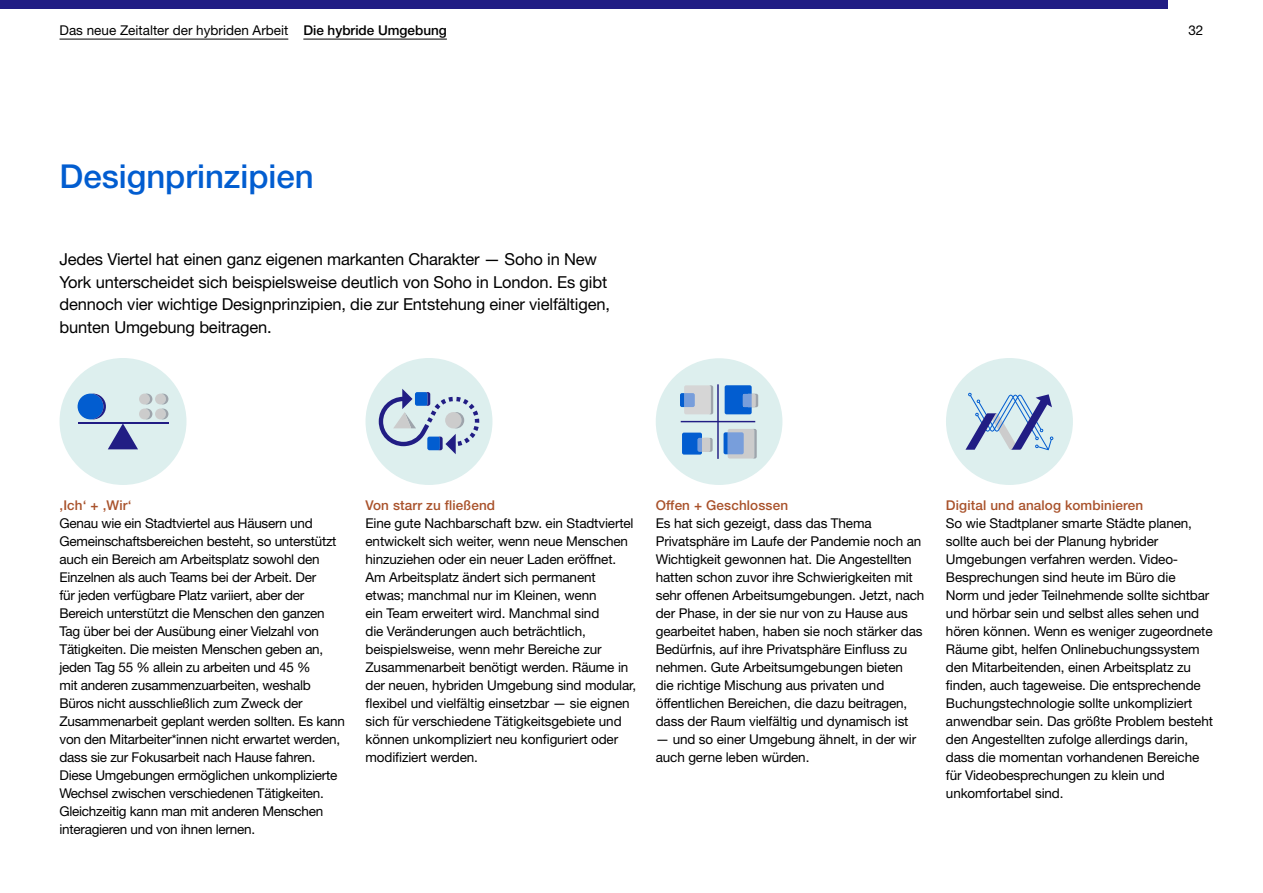
<style>
.page{position:relative;width:1263px;height:893px;background:#fff}
.page>*{position:absolute;margin:0;border:0;box-sizing:border-box;transform-origin:0 0}
.t1{font:500 33px "Helvetica Neue LT Pro";color:#025dd0}
.t2{font:16.5px/22.5px "Helvetica Neue LT Pro";letter-spacing:-.01em;color:#000}
.t3{font:13.5px/18px "Helvetica Neue LT Pro";letter-spacing:-.01em;color:#000}
.t4{font:500 13.5px "Helvetica Neue LT Pro";letter-spacing:.01em;color:#a9522b}
.s1{font-weight:500}
</style>
<div class="page">
<div style="left:60px;top:358px;width:126px;height:127px;background:#ddefee;border-radius:50%"></div>
<div style="left:139px;top:394px;width:11px;height:10px;background:#ccc;border-radius:50%"></div>
<div style="left:78px;top:394px;width:25px;height:25px;background:#025dd0;border-radius:50%"></div>
<svg style="left:90px;top:394px;width:48px;height:55px"></svg>
<div style="left:139px;top:409px;width:11px;height:10px;background:#ccc;border-radius:50%"></div>
<svg style="left:144px;top:394px;width:8px;height:25px"></svg>
<div style="left:155px;top:394px;width:11px;height:10px;background:#ccc;border-radius:50%"></div>
<div style="left:155px;top:409px;width:11px;height:10px;background:#ccc;border-radius:50%"></div>
<svg style="left:160px;top:394px;width:8px;height:25px"></svg>
<hr style="left:78px;top:422px;width:90px;height:1px;background:#211d84">
<div style="left:365px;top:358px;width:127px;height:127px;background:#ddefee;border-radius:50%"></div>
<svg style="left:379px;top:389px;width:100px;height:65px"></svg>
<div style="left:946px;top:358px;width:127px;height:127px;background:#ddefee;border-radius:50%"></div>
<svg style="left:965px;top:392px;width:88px;height:58px"></svg>
<div style="left:656px;top:358px;width:126px;height:127px;background:#ddefee;border-radius:50%"></div>
<div style="left:745px;top:394px;width:13px;height:13px;background:#9ea4ab;border-radius:2px"></div>
<svg style="left:680px;top:384px;width:77px;height:75px"></svg>
<div style="left:60px;top:0;width:35px;height:9px;background:#211d84"></div>
<div style="left:0;top:0;width:60px;height:9px;background:#211d84"></div>
<div style="left:95px;top:0;width:36px;height:9px;background:#211d84"></div>
<div style="left:131px;top:0;width:36px;height:9px;background:#211d84"></div>
<div style="left:167px;top:0;width:35px;height:9px;background:#211d84"></div>
<div style="left:202px;top:0;width:36px;height:9px;background:#211d84"></div>
<div style="left:238px;top:0;width:36px;height:9px;background:#211d84"></div>
<div style="left:274px;top:0;width:36px;height:9px;background:#211d84"></div>
<div style="left:310px;top:0;width:35px;height:9px;background:#211d84"></div>
<div style="left:345px;top:0;width:36px;height:9px;background:#211d84"></div>
<div style="left:381px;top:0;width:36px;height:9px;background:#211d84"></div>
<div style="left:417px;top:0;width:36px;height:9px;background:#211d84"></div>
<div style="left:453px;top:0;width:35px;height:9px;background:#211d84"></div>
<div style="left:488px;top:0;width:36px;height:9px;background:#211d84"></div>
<div style="left:524px;top:0;width:36px;height:9px;background:#211d84"></div>
<div style="left:560px;top:0;width:36px;height:9px;background:#211d84"></div>
<div style="left:596px;top:0;width:35px;height:9px;background:#211d84"></div>
<div style="left:631px;top:0;width:36px;height:9px;background:#211d84"></div>
<div style="left:667px;top:0;width:36px;height:9px;background:#211d84"></div>
<div style="left:703px;top:0;width:36px;height:9px;background:#211d84"></div>
<div style="left:739px;top:0;width:35px;height:9px;background:#211d84"></div>
<div style="left:774px;top:0;width:36px;height:9px;background:#211d84"></div>
<div style="left:810px;top:0;width:36px;height:9px;background:#211d84"></div>
<div style="left:846px;top:0;width:36px;height:9px;background:#211d84"></div>
<div style="left:882px;top:0;width:35px;height:9px;background:#211d84"></div>
<div style="left:917px;top:0;width:36px;height:9px;background:#211d84"></div>
<div style="left:953px;top:0;width:36px;height:9px;background:#211d84"></div>
<div style="left:989px;top:0;width:36px;height:9px;background:#211d84"></div>
<div style="left:1025px;top:0;width:35px;height:9px;background:#211d84"></div>
<div style="left:1060px;top:0;width:36px;height:9px;background:#211d84"></div>
<div style="left:1096px;top:0;width:36px;height:9px;background:#211d84"></div>
<div style="left:1132px;top:0;width:36px;height:9px;background:#211d84"></div>
<hr style="left:60px;top:39px;width:228px;height:1px;background:#000">
<hr style="left:303px;top:39px;width:144px;height:1px;background:#000">
<p class="t3" style="left:60px;top:20px;width:389px">Das neue Zeitalter der hybriden Arbeit <span class="s1">Die hybride Umgebung</span></p>
<p class="t3" style="left:1188px;top:20px;width:17px">32</p>
<h1 class="t1" style="left:60px;top:156px;width:256px">Designprinzipien</h1>
<p class="t2" style="left:60px;top:248px;width:552px">Jedes Viertel hat einen ganz eigenen markanten Charakter — Soho in New York unterscheidet sich beispielsweise deutlich von Soho in London. Es gibt dennoch vier wichtige Designprinzipien, die zur Entstehung einer vielfältigen, bunten Umgebung beitragen.</p>
<p class="t4" style="left:60px;top:497px;width:73px">‚Ich‘ + ‚Wir‘</p>
<p class="t3" style="left:60px;top:514px;width:287px">Genau wie ein Stadtviertel aus Häusern und Gemeinschaftsbereichen besteht, so unterstützt auch ein Bereich am Arbeitsplatz sowohl den Einzelnen als auch Teams bei der Arbeit. Der<br>für jeden verfügbare Platz variiert, aber der Bereich unterstützt die Menschen den ganzen Tag über bei der Ausübung einer Vielzahl von Tätigkeiten. Die meisten Menschen geben an, jeden Tag 55 % allein zu arbeiten und 45 %<br>mit anderen zusammenzuarbeiten, weshalb Büros nicht ausschließlich zum Zweck der Zusammenarbeit geplant werden sollten. Es kann von den Mitarbeiter*innen nicht erwartet werden, dass sie zur Fokusarbeit nach Hause fahren.<br>Diese Umgebungen ermöglichen unkomplizierte Wechsel zwischen verschiedenen Tätigkeiten.<br>Gleichzeitig kann man mit anderen Menschen interagieren und von ihnen lernen.</p>
<p class="t4" style="left:365px;top:497px;width:131px">Von starr zu fließend</p>
<p class="t3" style="left:365px;top:514px;width:272px">Eine gute Nachbarschaft bzw. ein Stadtviertel entwickelt sich weiter, wenn neue Menschen hinzuziehen oder ein neuer Laden eröffnet.<br>Am Arbeitsplatz ändert sich permanent etwas; manchmal nur im Kleinen, wenn<br>ein Team erweitert wird. Manchmal sind<br>die Veränderungen auch beträchtlich, beispielsweise, wenn mehr Bereiche zur Zusammenarbeit benötigt werden. Räume in der neuen, hybriden Umgebung sind modular, flexibel und vielfältig einsetzbar — sie eignen sich für verschiedene Tätigkeitsgebiete und können unkompliziert neu konfiguriert oder modifiziert werden.</p>
<p class="t4" style="left:656px;top:497px;width:134px">Offen + Geschlossen</p>
<p class="t3" style="left:656px;top:514px;width:270px">Es hat sich gezeigt, dass das Thema Privatsphäre im Laufe der Pandemie noch an Wichtigkeit gewonnen hat. Die Angestellten hatten schon zuvor ihre Schwierigkeiten mit sehr offenen Arbeitsumgebungen. Jetzt, nach der Phase, in der sie nur von zu Hause aus gearbeitet haben, haben sie noch stärker das Bedürfnis, auf ihre Privatsphäre Einfluss zu nehmen. Gute Arbeitsumgebungen bieten<br>die richtige Mischung aus privaten und öffentlichen Bereichen, die dazu beitragen, dass der Raum vielfältig und dynamisch ist</p>
<p class="t3" style="left:656px;top:730px;width:262px">— und so einer Umgebung ähnelt, in der wir auch gerne leben würden.</p>
<p class="t4" style="left:946px;top:497px;width:199px">Digital und analog kombinieren</p>
<p class="t3" style="left:946px;top:514px;width:269px">So wie Stadtplaner smarte Städte planen, sollte auch bei der Planung hybrider Umgebungen verfahren werden. Video-Besprechungen sind heute im Büro die<br>Norm und jeder Teilnehmende sollte sichtbar und hörbar sein und selbst alles sehen und hören können. Wenn es weniger zugeordnete Räume gibt, helfen Onlinebuchungssystem den Mitarbeitenden, einen Arbeitsplatz zu finden, auch tageweise. Die entsprechende Buchungstechnologie sollte unkompliziert anwendbar sein. Das größte Problem besteht den Angestellten zufolge allerdings darin, dass die momentan vorhandenen Bereiche für Videobesprechungen zu klein und unkomfortabel sind.</p>
</div>
